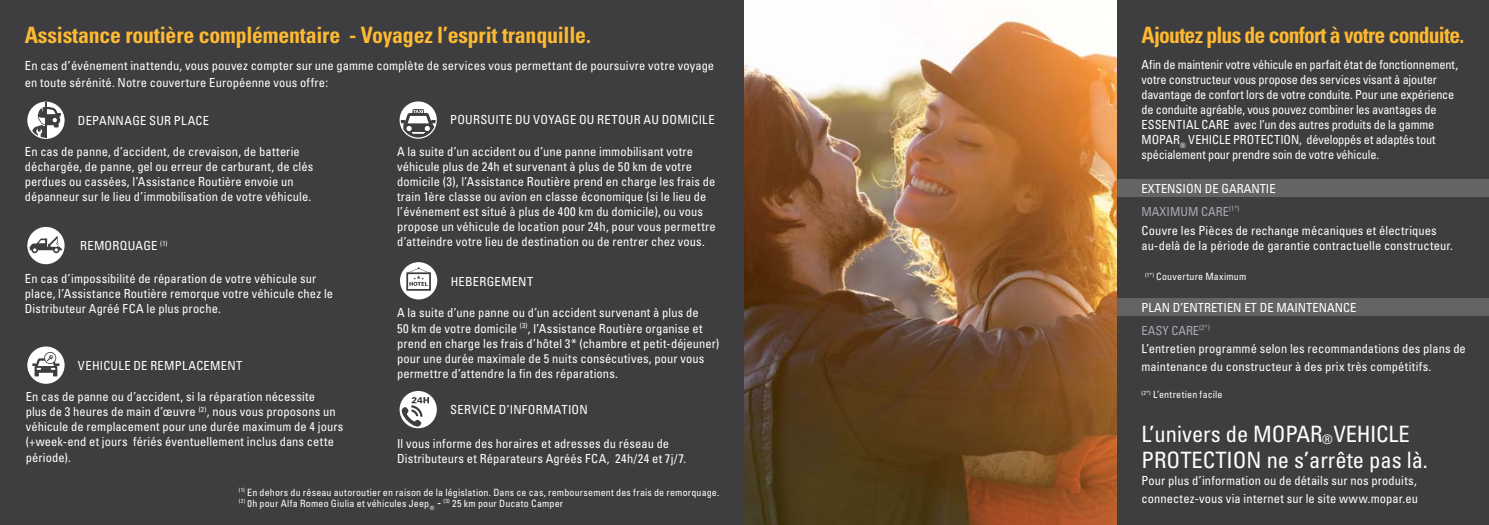
<style>
.page{position:relative;width:1489px;height:525px;background:#fff}
.page>*{position:absolute;margin:0;border:0;box-sizing:border-box;transform-origin:0 0}
.t1{font:700 condensed 22.5px "Univers";letter-spacing:-.01em;color:#fdb932}
.t2{font:condensed 22.5px/26.2px "Univers";color:#fff}
.t3{font:700 condensed 22.5px "Univers";letter-spacing:-.035em;color:#fdb932;scale:.96 1}
.t4{font:condensed 12.5px/15px "Univers";letter-spacing:.005em;color:#fff}
.t5{font:condensed 12.5px "Univers";letter-spacing:.025em;color:#fff}
.t6{font:condensed 10px/11.2px "Univers";letter-spacing:.02em;color:#fff}
.s1{font-size:12.5px}
.s2{color:#a7a9ac}
</style>
<div class="page">
<div style="left:0;top:0;width:1488px;height:524px;background:#3e3d3f"></div>
<svg style="left:26px;top:100px;width:40px;height:40px"></svg>
<div style="left:25px;top:99px;width:42px;height:42px;border:2px solid #3e3d3f;border-radius:50%"></div>
<hr style="left:46px;top:102px;width:1px;height:36px;background:#3e3d3f">
<svg style="left:32px;top:107px;width:29px;height:31px"></svg>
<svg style="left:26px;top:225px;width:40px;height:40px"></svg>
<div style="left:25px;top:224px;width:42px;height:42px;border:2px solid #3e3d3f;border-radius:50%"></div>
<svg style="left:30px;top:236px;width:32px;height:17px"></svg>
<svg style="left:398px;top:100px;width:40px;height:40px"></svg>
<div style="left:397px;top:99px;width:42px;height:42px;border:2px solid #3e3d3f;border-radius:50%"></div>
<svg style="left:412px;top:109px;width:12px;height:5px"></svg>
<svg style="left:401px;top:110px;width:34px;height:27px"></svg>
<svg style="left:399px;top:261px;width:39px;height:39px"></svg>
<div style="left:397px;top:259px;width:43px;height:43px;border:2px solid #3e3d3f;border-radius:50%"></div>
<svg style="left:406px;top:267px;width:25px;height:23px"></svg>
<svg style="left:26px;top:345px;width:40px;height:40px"></svg>
<div style="left:25px;top:344px;width:42px;height:42px;border:2px solid #3e3d3f;border-radius:50%"></div>
<svg style="left:32px;top:352px;width:28px;height:24px"></svg>
<svg style="left:398px;top:389px;width:40px;height:40px"></svg>
<div style="left:397px;top:388px;width:42px;height:42px;border:2px solid #3e3d3f;border-radius:50%"></div>
<svg style="left:401px;top:397px;width:28px;height:30px"></svg>
<div style="left:1116px;top:179px;width:372px;height:17px;background:#636466"></div>
<div style="left:1116px;top:298px;width:372px;height:17px;background:#636466"></div>
<img style="left:744px;top:0;width:372px;height:524px">
<h1 class="t1" style="left:25px;top:26px;width:567px">Assistance routière complémentaire - Voyagez l’esprit tranquille.</h1>
<p class="t4" style="left:25px;top:58px;width:691px;line-height:17.5px">En cas d’événement inattendu, vous pouvez compter sur une gamme complète de services vous permettant de poursuivre votre voyage en toute sérénité. Notre couverture Européenne vous offre:</p>
<p class="t4" style="left:78px;top:114px;width:133px">DEPANNAGE SUR PLACE</p>
<p class="t4" style="left:25px;top:145px;width:290px">En cas de panne, d’accident, de crevaison, de batterie déchargée, de panne, gel ou erreur de carburant, de clés perdues ou cassées, l’Assistance Routière envoie un dépanneur sur le lieu d’immobilisation de votre véhicule.</p>
<p class="t4" style="left:80px;top:239px;width:89px">REMORQUAGE <sup>(1)</sup></p>
<p class="t4" style="left:25px;top:272px;width:310px">En cas d’impossibilité de réparation de votre véhicule sur place, l’Assistance Routière remorque votre véhicule chez le<br>Distributeur Agréé FCA le plus proche.</p>
<p class="t5" style="left:78px;top:360px;width:166px">VEHICULE DE REMPLACEMENT</p>
<p class="t4" style="left:26px;top:390px;width:319px">En cas de panne ou d’accident, si la réparation nécessite<br>plus de 3 heures de main d’œuvre <sup>(2)</sup>, nous vous proposons un véhicule de remplacement pour une durée maximum de 4 jours (+week-end et jours fériés éventuellement inclus dans cette période).</p>
<p class="t4" style="left:450px;top:113px;width:266px">POURSUITE DU VOYAGE OU RETOUR AU DOMICILE</p>
<p class="t4" style="left:397px;top:145px;width:320px">A la suite d’un accident ou d’une panne immobilisant votre véhicule plus de 24h et survenant à plus de 50 km de votre domicile (3), l’Assistance Routière prend en charge les frais de train 1ère classe ou avion en classe économique (si le lieu de l’événement est situé à plus de 400 km du domicile), ou vous propose un véhicule de location pour 24h, pour vous permettre d’atteindre votre lieu de destination ou de rentrer chez vous.</p>
<p class="t5" style="left:450px;top:276px;width:84px">HEBERGEMENT</p>
<p class="t4" style="left:397px;top:306px;width:324px">A la suite d’une panne ou d’un accident survenant à plus de<br>50 km de votre domicile <sup>(3)</sup>, l’Assistance Routière organise et prend en charge les frais d’hôtel 3* (chambre et petit-déjeuner) pour une durée maximale de 5 nuits consécutives, pour vous permettre d’attendre la fin des réparations.</p>
<p class="t4" style="left:450px;top:403px;width:139px">SERVICE D’INFORMATION</p>
<p class="t4" style="left:397px;top:436px;width:291px">Il vous informe des horaires et adresses du réseau de<br>Distributeurs et Réparateurs Agréés FCA, 24h/24 et 7j/7.</p>
<p class="t6" style="left:239px;top:487px;width:482px"><sup>(1)</sup> En dehors du réseau autoroutier en raison de la législation. Dans ce cas, remboursement des frais de remorquage. <sup>(2)</sup> 0h pour Alfa Romeo Giulia et véhicules Jeep<sub>®</sub> <span class="s1">-</span> <sup>(3)</sup> 25 km pour Ducato Camper</p>
<h1 class="t3" style="left:1141px;top:26px;width:337px">Ajoutez plus de confort à votre conduite.</h1>
<p class="t4" style="left:1141px;top:58px;width:318px">Afin de maintenir votre véhicule en parfait état de fonctionnement, votre constructeur vous propose des services visant à ajouter davantage de confort lors de votre conduite. Pour une expérience de conduite agréable, vous pouvez combiner les avantages de ESSENTIAL CARE avec l’un des autres produits de la gamme MOPAR<sub>®</sub> VEHICLE PROTECTION, développés et adaptés tout spécialement pour prendre soin de votre véhicule.</p>
<p class="t4" style="left:1141px;top:182px;width:136px">EXTENSION DE GARANTIE</p>
<p class="t4" style="left:1141px;top:202px;width:297px;line-height:19.1px"><span class="s2">MAXIMUM CARE</span><sup>(1*)<br></sup>Couvre les Pièces de rechange mécaniques et électriques</p>
<p class="t4" style="left:1141px;top:239px;width:313px">au-delà de la période de garantie contractuelle constructeur.</p>
<p class="t6" style="left:1144px;top:271px;width:103px"><sup>(1*)</sup> Couverture Maximum</p>
<p class="t4" style="left:1141px;top:301px;width:216px">PLAN D’ENTRETIEN ET DE MAINTENANCE</p>
<p class="t4" style="left:1141px;top:321px;width:326px;line-height:18.8px"><span class="s2">EASY CARE</span><sup>(2*)<br></sup>L’entretien programmé selon les recommandations des plans de</p>
<p class="t4" style="left:1141px;top:360px;width:291px">maintenance du constructeur à des prix très compétitifs.</p>
<p class="t6" style="left:1141px;top:389px;width:82px"><sup>(2*)</sup> L’entretien facile</p>
<h1 class="t2" style="left:1141px;top:422px;width:288px">L’univers de MOPAR<sub>®</sub> VEHICLE<br>PROTECTION ne s’arrête pas là.</h1>
<p class="t4" style="left:1141px;top:473px;width:278px;line-height:17.5px">Pour plus d’information ou de détails sur nos produits, connectez-vous via internet sur le site www.mopar.eu</p>
</div>
